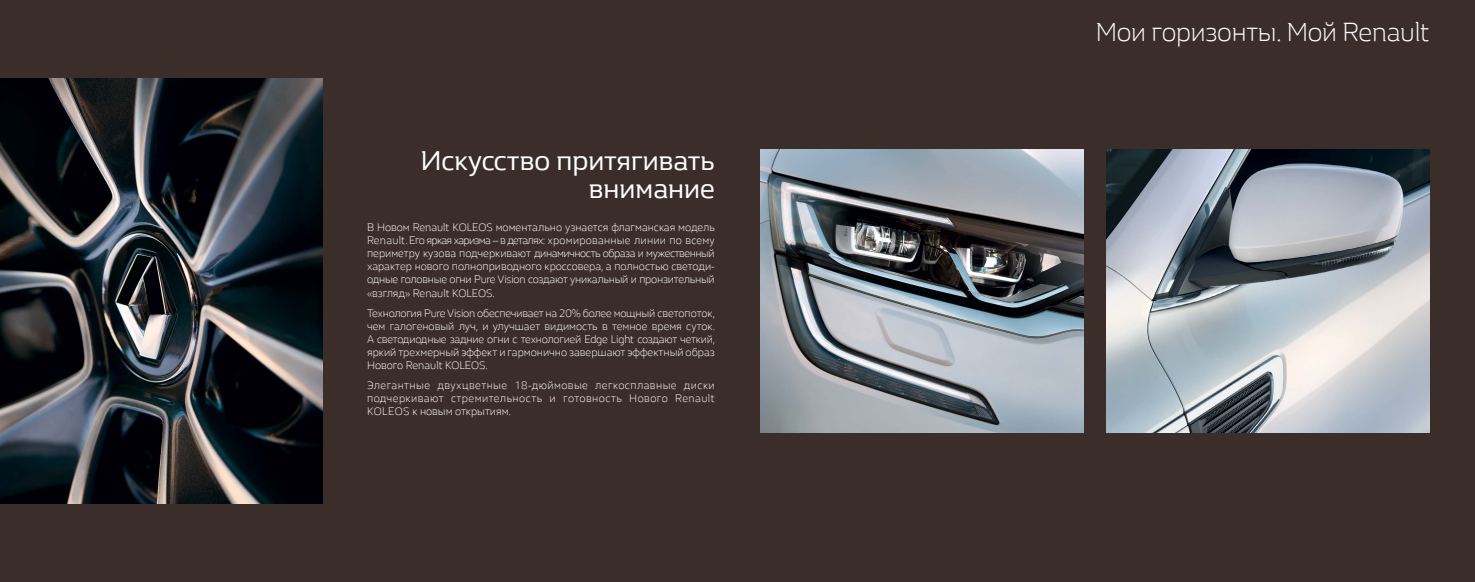
<style>
.page{position:relative;width:1475px;height:582px;background:#fff}
.page>*{position:absolute;margin:0;border:0;box-sizing:border-box;transform-origin:0 0}
.t1{font:28px/27.6px "Renault Life";color:#fff;text-align:right}
.t2{font:300 26.5px "Renault Life";letter-spacing:-.01em;color:#fff}
.t3{font:300 11px/13px "Renault Life";color:#fff;text-align:justify}
</style>
<div class="page">
<div style="left:0;top:0;width:751px;height:581px;background:#3b2e2a"></div>
<img style="left:0;top:78px;width:322px;height:425px">
<div style="left:723px;top:0;width:751px;height:581px;background:#3b2e2a"></div>
<img style="left:760px;top:149px;width:323px;height:283px">
<img style="left:1106px;top:149px;width:323px;height:283px">
<h1 class="t1" style="left:421px;top:145px;width:295px">Искусство притягивать внимание</h1>
<p class="t3" style="left:367px;top:220px;width:349px">В Новом Renault KOLEOS моментально узнается флагманская модель Renault. Его яркая харизма – в деталях: хромированные линии по всему периметру кузова подчеркивают динамичность образа и мужественный характер нового полноприводного кроссовера, а полностью светоди&shy;одные головные огни Pure Vision создают уникальный и пронзительный «взгляд» Renault KOLEOS.</p>
<p class="t3" style="left:367px;top:305px;width:349px">Технология Pure Vision обеспечивает на 20% более мощный светопоток, чем галогеновый луч, и улучшает видимость в темное время суток.<br>А светодиодные задние огни с технологией Edge Light создают четкий, яркий трехмерный эффект и гармонично завершают эффектный образ Нового Renault KOLEOS.</p>
<p class="t3" style="left:367px;top:377px;width:349px">Элегантные двухцветные 18-дюймовые легкосплавные диски подчеркивают стремительность и готовность Нового Renault KOLEOS к новым открытиям.</p>
<h2 class="t2" style="left:1095px;top:14px;width:335px">Мои горизонты. Мой Renault</h2>
</div>
